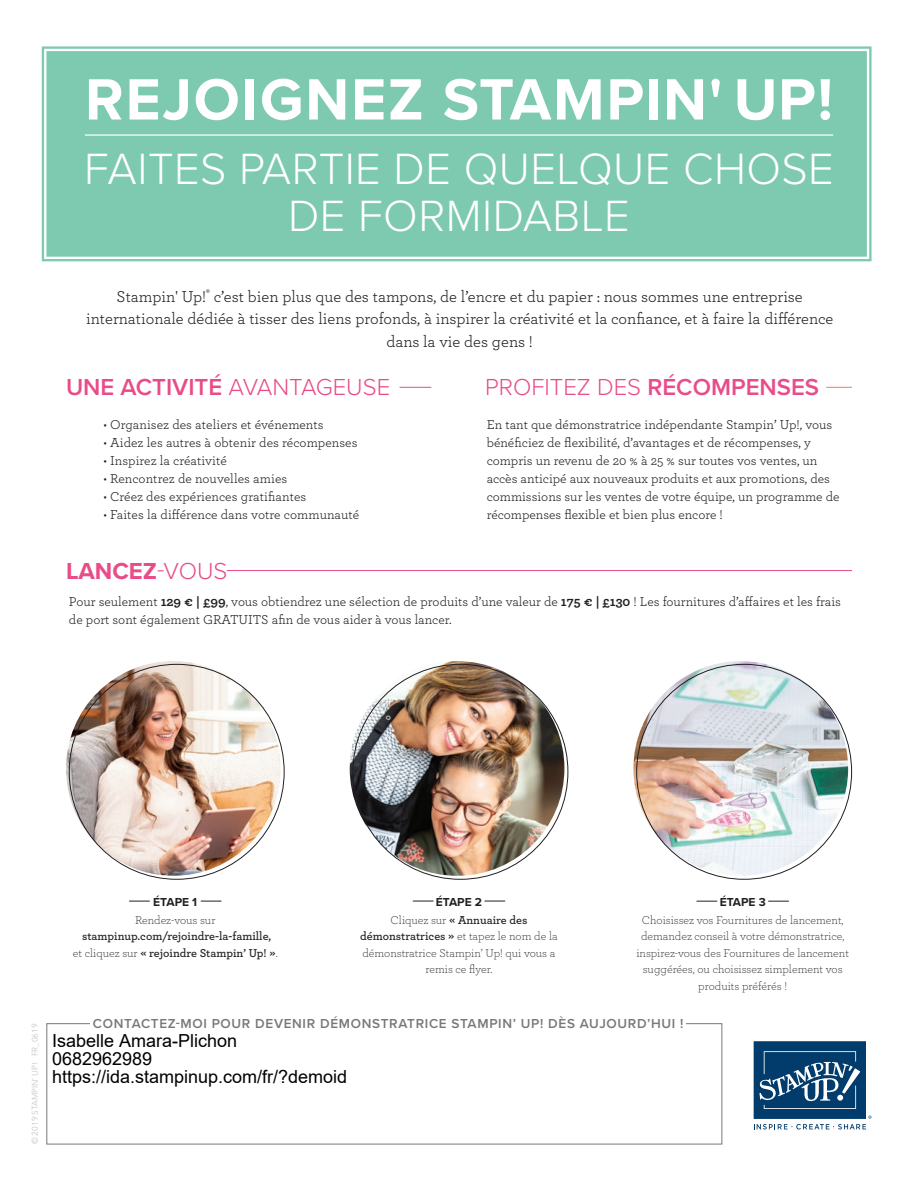
<style>
.page{position:relative;width:918px;height:1188px;background:#fff}
.page>*{position:absolute;margin:0;border:0;box-sizing:border-box;transform-origin:0 0}
.t1{font:700 60.3px "Proxima Nova";letter-spacing:.03em;color:#fff}
.t2{font:300 45.45px/47.2px "Proxima Nova";letter-spacing:.01em;color:#fff;text-align:center}
.t3{font:600 24px "Proxima Nova";color:#e94b89}
.t4{font:300 24px "Proxima Nova";color:#e84c89}
.t5{font:700 24px "Proxima Nova";color:#e84c89}
.t6{font:18px/18px "Arial";color:#000}
.t7{font:16.5px/22.5px "Archer";color:#231f20;text-align:center}
.t8{font:13.5px/18px "Archer";color:#231f20}
.t9{font:600 13.5px "Proxima Nova A";letter-spacing:.05em;color:#76787b}
.t10{font:300 12px/16.5px "Archer";color:#231f20;text-align:center}
.t11{font:600 12px/16.5px "Archer";color:#231f20;text-align:center}
.t12{font:700 12px "Proxima Nova";color:#231f20}
.t13{font:8.25px "Avenir Next LT Pro";color:#c9c5c5}
.s1{font-weight:300}
.s2{font-weight:600}
.s3{font-weight:700}
</style>
<div class="page">
<svg style="left:41px;top:46px;width:831px;height:216px"></svg>
<div style="left:45px;top:50px;width:823px;height:208px;background:#7dcab0"></div>
<hr style="left:85px;top:134px;width:748px;height:2px;background:#fff">
<div style="left:46px;top:1023px;width:676px;height:121px;border:1px solid #76787b"></div>
<div style="left:91px;top:1017px;width:595px;height:11px;background:#fff"></div>
<img style="left:350px;top:661px;width:214px;height:215px;border-radius:107px">
<img style="left:633px;top:661px;width:215px;height:215px;border-radius:107px">
<img style="left:66px;top:661px;width:215px;height:215px;border-radius:107px">
<svg style="left:697px;top:901px;width:20px;height:1px"></svg>
<svg style="left:768px;top:901px;width:21px;height:1px"></svg>
<svg style="left:413px;top:901px;width:20px;height:1px"></svg>
<svg style="left:485px;top:901px;width:20px;height:1px"></svg>
<svg style="left:129px;top:901px;width:21px;height:1px"></svg>
<svg style="left:201px;top:901px;width:20px;height:1px"></svg>
<svg style="left:754px;top:1041px;width:118px;height:89px"></svg>
<hr style="left:227px;top:570px;width:625px;height:1px;background:#e84c89">
<hr style="left:400px;top:387px;width:31px;height:1px;background:#e84c89">
<svg style="left:826px;top:387px;width:26px;height:1px"></svg>
<p class="t1" style="left:85px;top:54px;width:750px">REJOIGNEZ STAMPIN' UP!</p>
<p class="t2" style="left:84px;top:143px;width:751px">FAITES PARTIE DE QUELQUE CHOSE<br>DE FORMIDABLE</p>
<p class="t7" style="left:86px;top:284px;width:749px">Stampin' Up!<sup>®</sup> c’est bien plus que des tampons, de l’encre et du papier : nous sommes une entreprise internationale dédiée à tisser des liens profonds, à inspirer la créativité et la confiance, et à faire la différence dans la vie des gens !</p>
<p class="t3" style="left:66px;top:369px;width:326px">UNE ACTIVITÉ <span class="s1">AVANTAGEUSE</span></p>
<p class="t4" style="left:485px;top:369px;width:335px">PROFITEZ DES <span class="s2">RÉCOMPENSES</span></p>
<p class="t8" style="left:104px;top:415px;width:222px">• Organisez des ateliers et événements</p>
<p class="t8" style="left:104px;top:433px;width:255px">• Aidez les autres à obtenir des récompenses</p>
<p class="t8" style="left:104px;top:451px;width:125px">• Inspirez la créativité</p>
<p class="t8" style="left:104px;top:469px;width:185px">• Rencontrez de nouvelles amies</p>
<p class="t8" style="left:104px;top:487px;width:204px">• Créez des expériences gratifiantes</p>
<p class="t8" style="left:104px;top:505px;width:257px">• Faites la différence dans votre communauté</p>
<p class="t5" style="left:66px;top:553px;width:163px">LANCEZ<span class="s1">-VOUS</span></p>
<p class="t8" style="left:487px;top:415px;width:354px">En tant que démonstratrice indépendante Stampin’ Up!, vous bénéficiez de flexibilité, d’avantages et de récompenses, y compris un revenu de 20 % à 25 % sur toutes vos ventes, un accès anticipé aux nouveaux produits et aux promotions, des commissions sur les ventes de votre équipe, un programme de récompenses flexible et bien plus encore !</p>
<p class="t8" style="left:69px;top:592px;width:774px">Pour seulement <span class="s3">129 € | £99</span>, vous obtiendrez une sélection de produits d’une valeur de <span class="s3">175 € | £130</span> ! Les fournitures d’affaires et les frais de port sont également GRATUITS afin de vous aider à vous lancer.</p>
<p class="t13" style="left:30px;top:1144px;width:123px;rotate:-90deg">© 2019 STAMPIN’ UP! FR_0619</p>
<p class="t12" style="left:153px;top:893px;width:45px">ÉTAPE 1</p>
<p class="t12" style="left:436px;top:893px;width:48px">ÉTAPE 2</p>
<p class="t11" style="left:73px;top:911px;width:206px"><span class="s1">Rendez-vous sur </span>stampinup.com/rejoindre-la-famille,<br><span class="s1">et cliquez sur</span> « rejoindre Stampin’ Up! »<span class="s1">.</span></p>
<p class="t10" style="left:360px;top:911px;width:199px">Cliquez sur <span class="s2">« Annuaire des démonstratrices »</span> et tapez le nom de la démonstratrice Stampin’ Up! qui vous a remis ce flyer.</p>
<p class="t12" style="left:720px;top:893px;width:48px">ÉTAPE 3</p>
<p class="t10" style="left:636px;top:911px;width:214px">Choisissez vos Fournitures de lancement, demandez conseil à votre démonstratrice, inspirez-vous des Fournitures de lancement suggérées, ou choisissez simplement vos produits préférés !</p>
<p class="t9" style="left:93px;top:1013px;width:592px">CONTACTEZ-MOI POUR DEVENIR DÉMONSTRATRICE STAMPIN’ UP! DÈS AUJOURD’HUI !</p>
<h3 class="t6" style="left:52px;top:1032px;width:297px">Isabelle Amara-Plichon<br>0682962989 https://ida.stampinup.com/fr/?demoid</h3>
</div>
